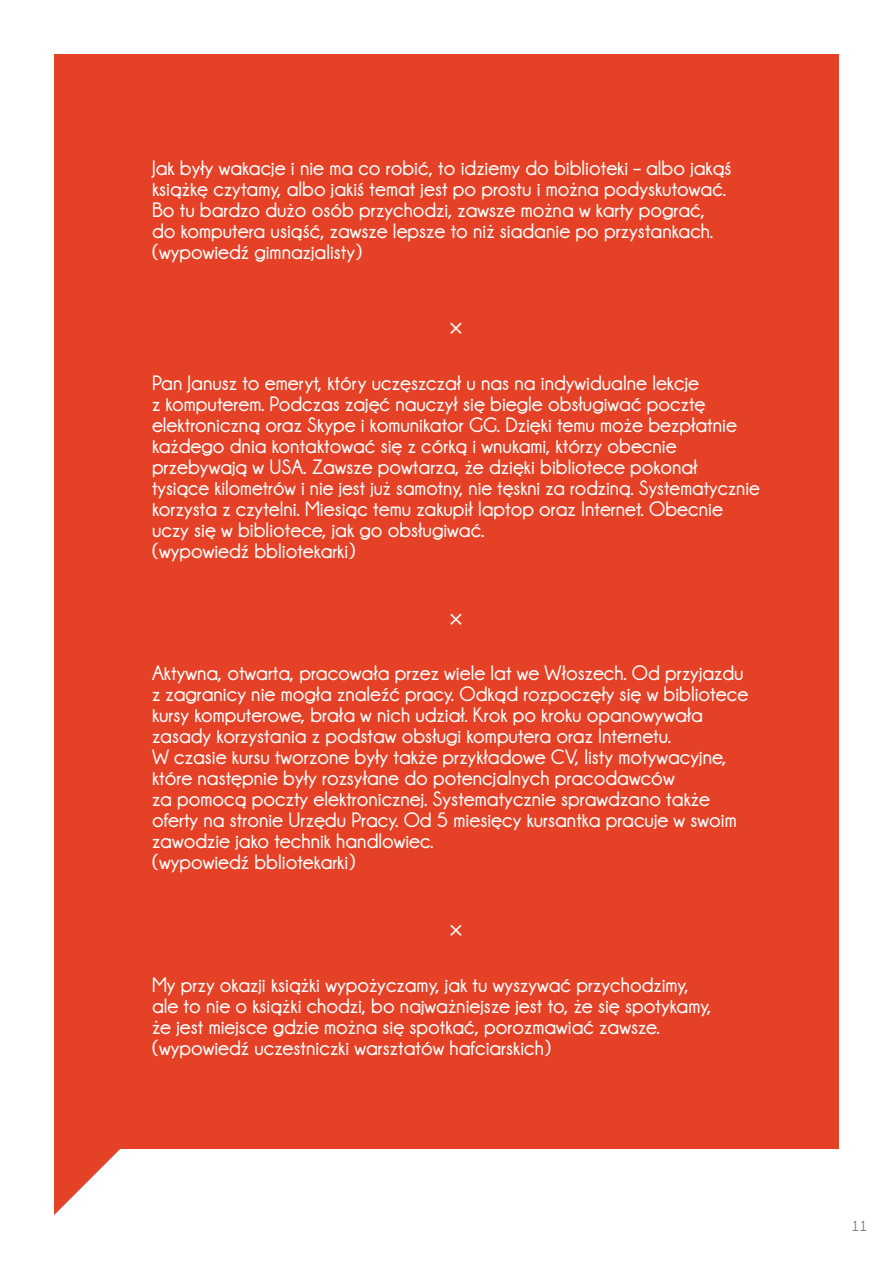
<style>
.page{position:relative;width:893px;height:1263px;background:#fff}
.page>*{position:absolute;margin:0;border:0;box-sizing:border-box;transform-origin:0 0}
.t1{font:700 21px/21px "Champagne&Limousines";color:#fff}
.t2{font:21px "Verdana";color:#fff}
.t3{font:700 15px "Champagne&Limousines";color:#808285}
</style>
<div class="page">
<div style="left:54px;top:54px;width:785px;height:1094px;background:#e44126"></div>
<svg style="left:54px;top:1148px;width:108px;height:67px"></svg>
<p class="t1" style="left:152px;top:158px;width:581px">Jak były wakacje i nie ma co robić, to idziemy do biblioteki – albo jakąś książkę czytamy, albo jakiś temat jest po prostu i można podyskutować.<br>Bo tu bardzo dużo osób przychodzi, zawsze można w karty pograć, do komputera usiąść, zawsze lepsze to niż siadanie po przystankach. (wypowiedź gimnazjalisty)</p>
<p class="t2" style="left:447px;top:313px;width:19px">×</p>
<p class="t1" style="left:152px;top:372px;width:609px">Pan Janusz to emeryt, który uczęszczał u nas na indywidualne lekcje<br>z komputerem. Podczas zajęć nauczył się biegle obsługiwać pocztę elektroniczną oraz Skype i komunikator GG. Dzięki temu może bezpłatnie każdego dnia kontaktować się z córką i wnukami, którzy obecnie przebywają w USA. Zawsze powtarza, że dzięki bibliotece pokonał tysiące kilometrów i nie jest już samotny, nie tęskni za rodziną. Systematycznie korzysta z czytelni. Miesiąc temu zakupił laptop oraz Internet. Obecnie uczy się w bibliotece, jak go obsługiwać.<br>(wypowiedź bbliotekarki)</p>
<p class="t2" style="left:447px;top:603px;width:19px">×</p>
<p class="t1" style="left:152px;top:663px;width:598px">Aktywna, otwarta, pracowała przez wiele lat we Włoszech. Od przyjazdu z zagranicy nie mogła znaleźć pracy. Odkąd rozpoczęły się w bibliotece kursy komputerowe, brała w nich udział. Krok po kroku opanowywała zasady korzystania z podstaw obsługi komputera oraz Internetu.<br>W czasie kursu tworzone były także przykładowe CV, listy motywacyjne, które następnie były rozsyłane do potencjalnych pracodawców<br>za pomocą poczty elektronicznej. Systematycznie sprawdzano także oferty na stronie Urzędu Pracy. Od 5 miesięcy kursantka pracuje w swoim zawodzie jako technik handlowiec.<br>(wypowiedź bbliotekarki)</p>
<p class="t2" style="left:447px;top:915px;width:19px">×</p>
<p class="t1" style="left:152px;top:974px;width:561px">My przy okazji książki wypożyczamy, jak tu wyszywać przychodzimy, ale to nie o książki chodzi, bo najważniejsze jest to, że się spotykamy, że jest miejsce gdzie można się spotkać, porozmawiać zawsze. (wypowiedź uczestniczki warsztatów hafciarskich)</p>
<p class="t3" style="left:851px;top:1217px;width:18px">11</p>
</div>
